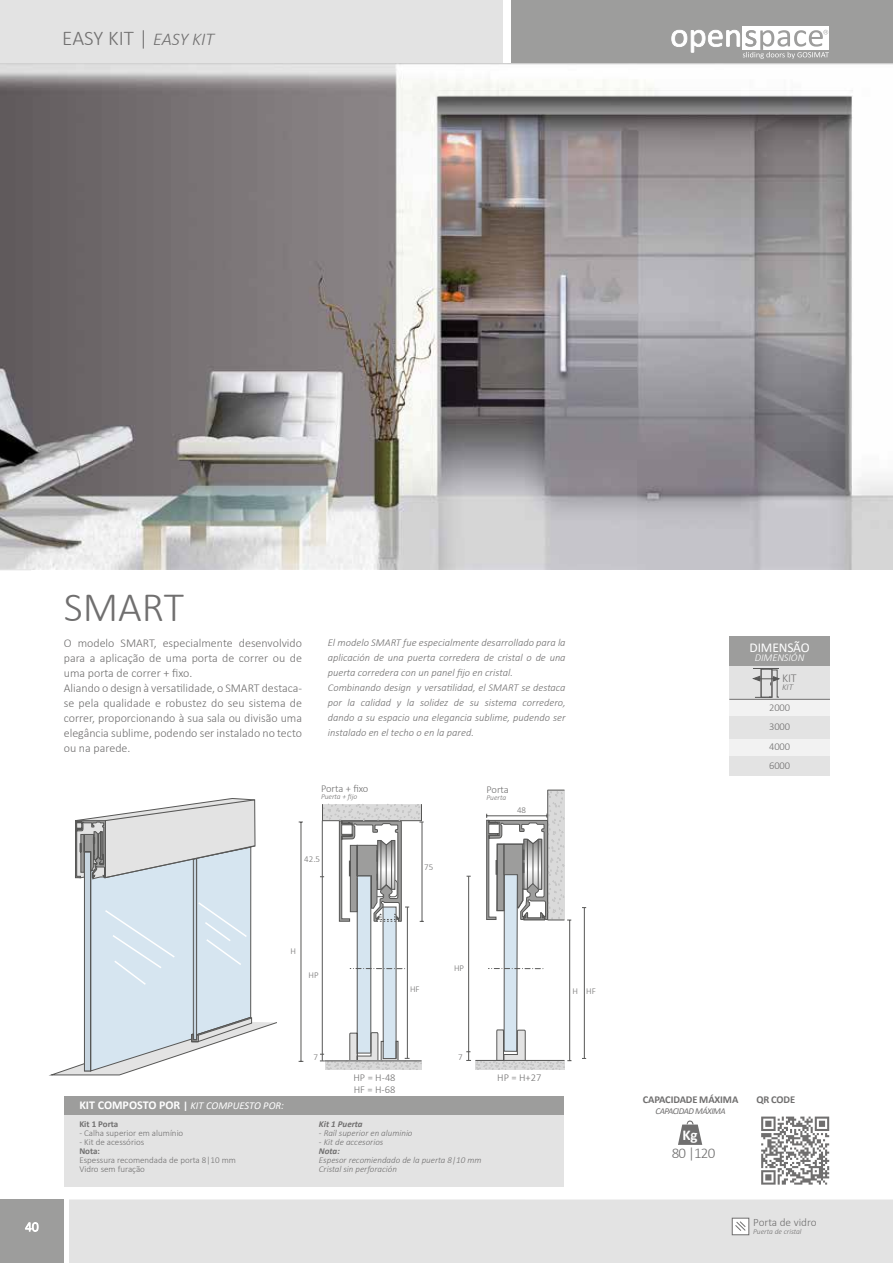
<style>
.page{position:relative;width:893px;height:1263px;background:#fff}
.page>*{position:absolute;margin:0;border:0;box-sizing:border-box;transform-origin:0 0}
.t1{font:300 42px "Calibri";color:#706f6f}
.t2{font:300 21px "Calibri";color:#706f6f}
.t3{font:300 15px "Calibri";color:#706f6f}
.t4{font:700 15px "Calibri";color:#fff}
.t5{font:13.5px "Calibri";letter-spacing:-.01em;color:#fff}
.t6{font:300 12px/15px "Calibri";color:#706f6f}
.t7{font:300 12px "Calibri";color:#fff}
.t8{font:300 11.25px "Calibri";color:#706f6f}
.t9{font:italic 300 10.5px/15px "Calibri";color:#706f6f}
.t10{font:300 10.5px/19.5px "Calibri";color:#706f6f}
.t11{font:italic 10.5px "Calibri";color:#fff}
.t12{font:700 10.5px "Calibri";letter-spacing:-.01em;color:#706f6f}
.t13{font:italic 300 10.5px "Calibri";color:#fff}
.t14{font:300 9px/9px "Calibri";color:#706f6f}
.t15{font:italic 300 9px/9px "Calibri";color:#706f6f}
.t16{font:italic 9px "Calibri";letter-spacing:-.05em;color:#706f6f}
.t17{font:italic 700 9px "Calibri";color:#706f6f}
.t18{font:700 9px "Calibri";color:#706f6f}
.t19{font:italic 300 7.5px "Calibri";color:#706f6f}
.s1{font-style:italic;font-size:18px}
.s2{font-weight:700;font-style:normal;font-size:12px}
.s3{font-weight:700;font-style:normal}
</style>
<div class="page">
<div style="left:0;top:1199px;width:893px;height:64px;background:#e3e3e3"></div>
<div style="left:0;top:1199px;width:64px;height:64px;background:#9d9d9c"></div>
<hr style="left:64px;top:1199px;width:4px;height:64px;background:#fff">
<div style="left:512px;top:0;width:381px;height:64px;background:#9d9d9c"></div>
<div style="left:0;top:0;width:503px;height:64px;background:#e3e3e3"></div>
<div style="left:64px;top:1096px;width:499px;height:90px;background:#e3e3e3"></div>
<div style="left:64px;top:1096px;width:499px;height:18px;background:#9d9d9c"></div>
<svg style="left:678px;top:1120px;width:24px;height:25px"></svg>
<img style="left:0;top:64px;width:893px;height:506px">
<svg style="left:50px;top:798px;width:227px;height:277px"></svg>
<div style="left:84px;top:852px;width:7px;height:219px;background:#c7d5e0;border:1px solid #575756"></div>
<hr style="left:301px;top:822px;width:1px;height:239px;background:#575756">
<hr style="left:584px;top:907px;width:1px;height:151px;background:#575756">
<svg style="left:320px;top:804px;width:104px;height:266px"></svg>
<svg style="left:466px;top:790px;width:105px;height:280px"></svg>
<div style="left:743px;top:27px;width:86px;height:23px;background:#fff"></div>
<svg style="left:671px;top:30px;width:158px;height:29px"></svg>
<hr style="left:0;top:570px;width:31px;height:1px;background:#e3e3e3">
<div style="left:732px;top:1218px;width:17px;height:17px;background:#fff;border:1px solid #706f6f"></div>
<svg style="left:735px;top:1221px;width:11px;height:10px"></svg>
<div style="left:729px;top:637px;width:101px;height:29px;background:#9d9d9c"></div>
<div style="left:729px;top:666px;width:101px;height:110px;background:#e3e3e3"></div>
<div style="left:729px;top:739px;width:101px;height:17px;background:#f2f2f2"></div>
<div style="left:729px;top:699px;width:101px;height:17px;background:#f2f2f2"></div>
<svg style="left:752px;top:668px;width:28px;height:30px"></svg>
<hr style="left:729px;top:699px;width:101px;height:1px;background:#706f6f">
<svg style="left:25px;top:1222px;width:14px;height:10px"></svg>
<svg style="left:761px;top:1116px;width:68px;height:68px"></svg>
<h2 class="t2" style="left:62px;top:25px;width:154px">EASY KIT | <span class="s1">EASY KIT</span></h2>
<h1 class="t1" style="left:64px;top:581px;width:122px">SMART</h1>
<p class="t6" style="left:64px;top:635px;width:240px">O modelo SMART, especialmente desenvolvido para a aplicação de uma porta de correr ou de uma porta de correr + fixo.<br>Aliando o design à versatilidade, o SMART destaca&shy;se pela qualidade e robustez do seu sistema de correr, proporcionando à sua sala ou divisão uma elegância sublime, podendo ser instalado no tecto ou na parede.</p>
<p class="t9" style="left:328px;top:635px;width:239px">El modelo SMART fue especialmente desarrollado para la aplicación de una puerta corredera de cristal o de una puerta corredera con un panel fijo en cristal.<br>Combinando design y versatilidad, el SMART se destaca por la calidad y la solidez de su sistema corredero, dando a su espacio una elegancia sublime, pudendo ser instalado en el techo o en la pared.</p>
<p class="t10" style="left:321px;top:778px;width:49px">Porta + fixo</p>
<p class="t19" style="left:321px;top:792px;width:38px">Puerta + fijo</p>
<p class="t14" style="left:304px;top:855px;width:17px">42.5</p>
<p class="t14" style="left:424px;top:862px;width:11px">75</p>
<p class="t10" style="left:486px;top:779px;width:24px">Porta</p>
<p class="t19" style="left:486px;top:793px;width:21px">Puerta</p>
<p class="t14" style="left:517px;top:806px;width:11px">48</p>
<p class="t14" style="left:291px;top:946px;width:7px">H</p>
<p class="t14" style="left:309px;top:970px;width:12px">HP</p>
<p class="t14" style="left:454px;top:963px;width:12px">HP</p>
<p class="t14" style="left:410px;top:984px;width:11px">HF</p>
<p class="t14" style="left:572px;top:987px;width:25px">H HF</p>
<p class="t7" style="left:72px;top:1097px;width:102px">KIT COMPOSTO POR:</p>
<p class="t11" style="left:79px;top:1098px;width:206px"><span class="s2">KIT COMPOSTO POR</span> <span class="s3">|</span> KIT COMPUESTO POR:</p>
<p class="t18" style="left:79px;top:1117px;width:41px">Kit 1 Porta</p>
<p class="t14" style="left:79px;top:1128px;width:105px">- Calha superior em alumínio</p>
<p class="t14" style="left:79px;top:1137px;width:66px">- Kit de acessórios</p>
<p class="t18" style="left:79px;top:1144px;width:22px">Nota:</p>
<p class="t14" style="left:79px;top:1155px;width:158px">Espessura recomendada de porta 8|10 mm<br>Vidro sem furação</p>
<p class="t14" style="left:314px;top:1053px;width:6px">7</p>
<p class="t14" style="left:458px;top:1053px;width:6px">7</p>
<p class="t10" style="left:353px;top:1071px;width:44px;line-height:12.6px">HP = H-48<br>HF = H-68</p>
<p class="t10" style="left:497px;top:1067px;width:46px">HP = H+27</p>
<p class="t17" style="left:319px;top:1117px;width:45px">Kit 1 Puerta</p>
<p class="t15" style="left:319px;top:1128px;width:95px">- Raíl superior en aluminio</p>
<p class="t15" style="left:319px;top:1137px;width:66px">- Kit de accesorios</p>
<p class="t17" style="left:319px;top:1144px;width:22px">Nota:</p>
<p class="t15" style="left:319px;top:1155px;width:164px">Espesor recomiendado de la puerta 8|10 mm<br>Cristal sin perforación</p>
<p class="t5" style="left:749px;top:638px;width:62px">DIMENSÃO</p>
<p class="t13" style="left:755px;top:651px;width:13px">Dimensi</p>
<p class="t13" style="left:791px;top:651px;width:14px">ón</p>
<p class="t6" style="left:782px;top:670px;width:16px">KIT</p>
<p class="t15" style="left:782px;top:682px;width:13px">KIT</p>
<p class="t10" style="left:769px;top:698px;width:23px;text-align:justify">2000<br>3000<br>4000<br>6000</p>
<p class="t12" style="left:643px;top:1092px;width:97px">CAPACIDADE MÁXIMA</p>
<p class="t12" style="left:756px;top:1092px;width:40px">QR CODE</p>
<p class="t16" style="left:655px;top:1104px;width:72px">CAPACIDAD MÁXIMA</p>
<h3 class="t4" style="left:682px;top:1124px;width:17px">Kg</h3>
<h3 class="t3" style="left:672px;top:1144px;width:45px">80 |120</h3>
<p class="t8" style="left:753px;top:1216px;width:65px">Porta de vidro</p>
<p class="t19" style="left:753px;top:1227px;width:50px">Puerta de cristal</p>
</div>
